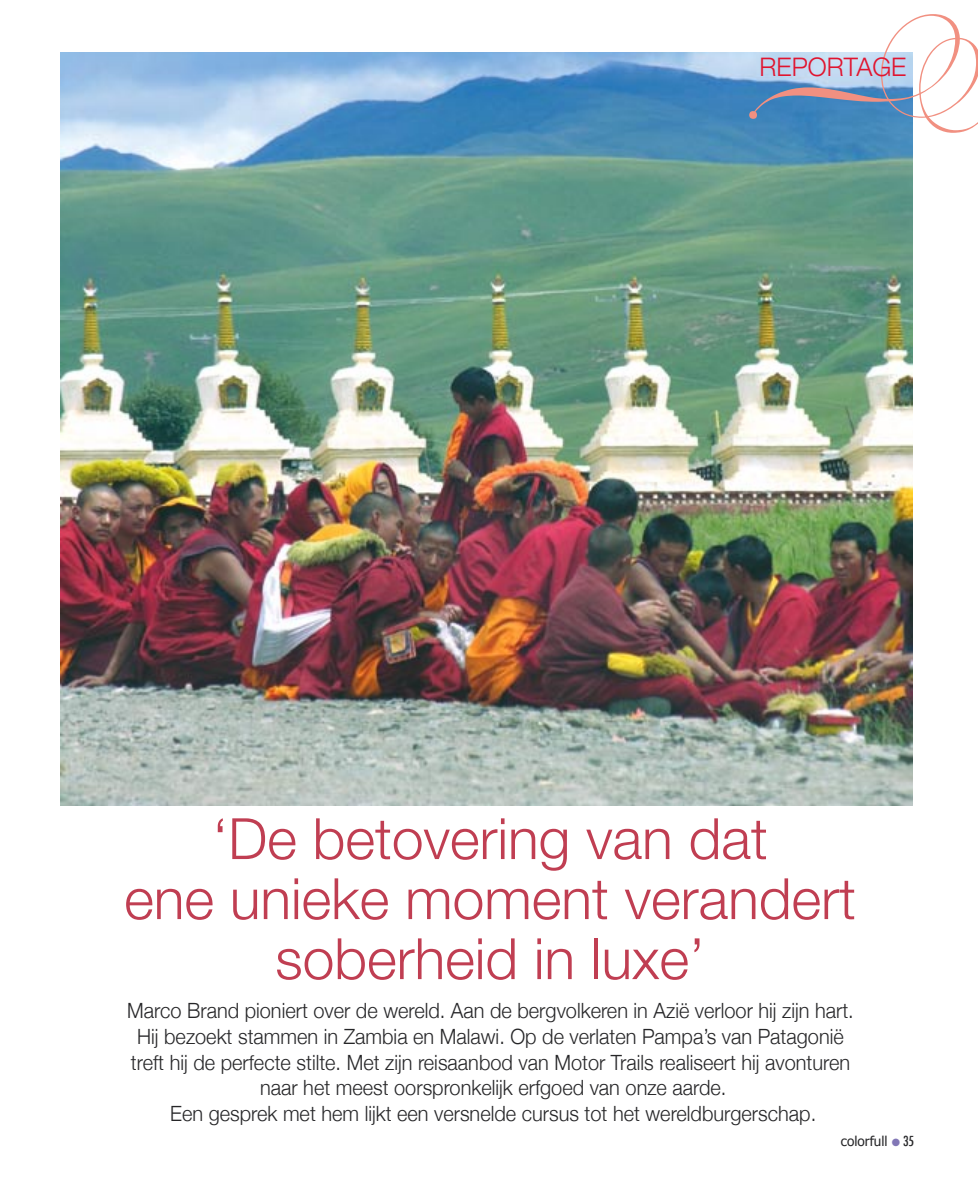
<style>
.page{position:relative;width:978px;height:1191px;background:#fff}
.page>*{position:absolute;margin:0;border:0;box-sizing:border-box;transform-origin:0 0}
.Standaard{font:300 57px "Helvetica Neue";color:#c03e52}
.Tussenkop{font:300 25.5px "Helvetica Neue";color:#e0142f}
.Intro{font:300 21px "Helvetica Neue";color:#262628;scale:.95 1}
.Paginacijfers{font:13.5px "Tahoma";color:#262628}
.s1{color:#8277b6}
.s2{font-family:"Futura";font-weight:500;font-stretch:condensed}
</style>
<div class="page">
<img style="left:61px;top:52px;width:851px;height:753px">
<svg style="left:749px;top:52px;width:164px;height:81px;background:#73a6d2"></svg>
<p class="Tussenkop" style="left:760px;top:51px;width:148px">REPORTAGE</p>
<p class="Standaard" style="left:212px;top:804px;width:557px">‘De betovering van dat</p>
<p class="Standaard" style="left:124px;top:864px;width:733px">ene unieke moment verandert</p>
<p class="Standaard" style="left:275px;top:924px;width:431px">soberheid in luxe’</p>
<p class="Intro" style="left:127px;top:998px;width:766px">Marco Brand pioniert over de wereld. Aan de bergvolkeren in Azië verloor hij zijn hart.</p>
<p class="Intro" style="left:137px;top:1023px;width:745px">Hij bezoekt stammen in Zambia en Malawi. Op de verlaten Pampa’s van Patagonië</p>
<p class="Intro" style="left:131px;top:1049px;width:758px">treft hij de perfecte stilte. Met zijn reisaanbod van Motor Trails realiseert hij avonturen</p>
<p class="Intro" style="left:260px;top:1074px;width:492px">naar het meest oorspronkelijk erfgoed van onze aarde.</p>
<p class="Intro" style="left:170px;top:1100px;width:681px">Een gesprek met hem lijkt een versnelde cursus tot het wereldburgerschap.</p>
<p class="Paginacijfers" style="left:841px;top:1132px;width:75px">colorfull <span class="s1">●</span> <span class="s2">35</span></p>
</div>
